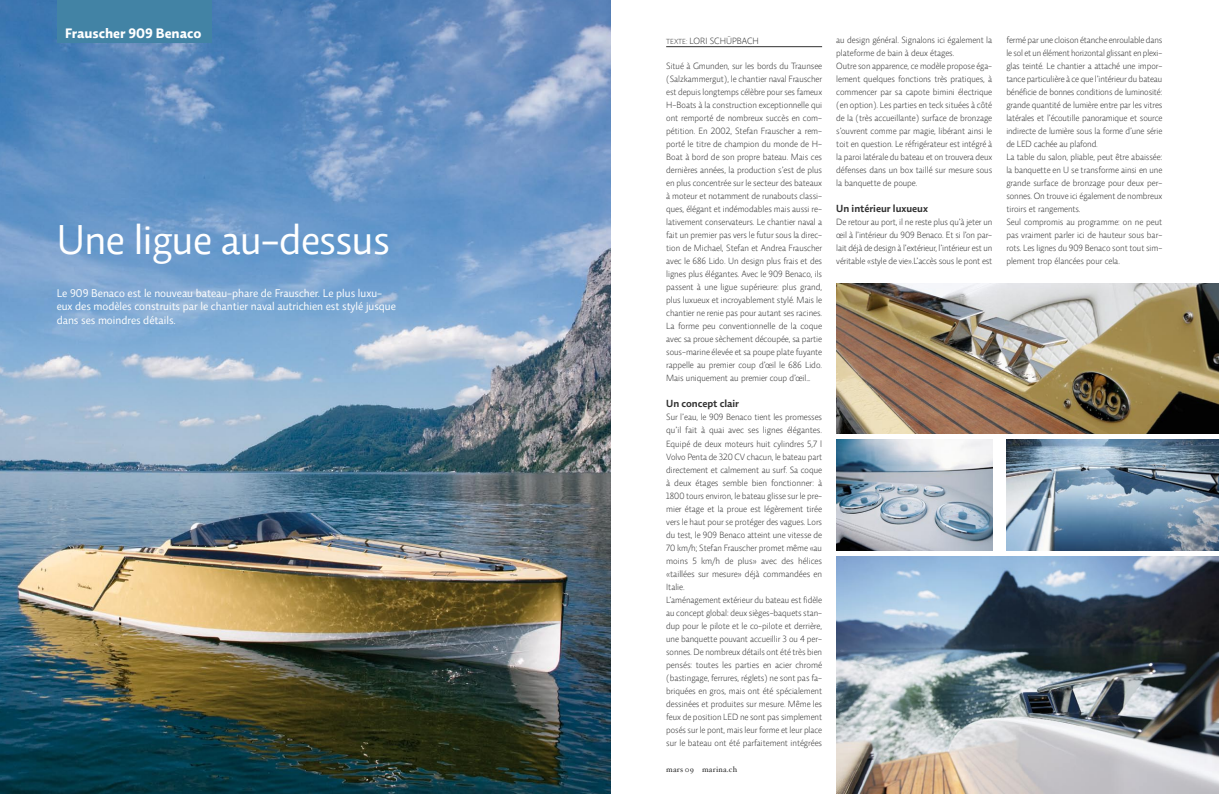
<style>
.page{position:relative;width:1219px;height:794px;background:#fff}
.page>*{position:absolute;margin:0;border:0;box-sizing:border-box;transform-origin:0 0}
.t1{font:42.5px "Relato Sans OT";letter-spacing:-.01em;color:#fff}
.t2{font:700 14px "Relato Sans OT";color:#fff}
.t3{font:11.5px/13.5px "Relato Sans OT";color:#fff}
.t4{font:600 10.5px "Relato Sans OT";color:#313131}
.t5{font:300 9.2px/13px "Relato Sans OT";color:#313131}
.t6{font:8px "Hoefler Text";letter-spacing:.025em;color:#313131}
.s1{font-size:7.5px}
</style>
<div class="page">
<img style="left:0;top:0;width:610px;height:794px">
<img style="left:836px;top:556px;width:383px;height:238px">
<img style="left:836px;top:283px;width:383px;height:150px">
<img style="left:836px;top:439px;width:156px;height:111px">
<img style="left:1006px;top:439px;width:213px;height:111px">
<div style="left:57px;top:0;width:155px;height:43px;background:#4283a5"></div>
<hr style="left:666px;top:46px;width:156px;height:1px;background:#313131">
<h2 class="t2" style="left:65px;top:24px;width:138px">Frauscher 909 Benaco</h2>
<h1 class="t1" style="left:57px;top:214px;width:335px">Une ligue au-dessus</h1>
<p class="t3" style="left:57px;top:286px;width:341px">Le 909 Benaco est le nouveau bateau-phare de Frauscher. Le plus luxu&shy;eux des modèles construits par le chantier naval autrichien est stylé jusque dans ses moindres détails.</p>
<p class="t5" style="left:666px;top:34px;width:94px"><span class="s1">texte:</span> Lori Schüpbach</p>
<p class="t5" style="left:666px;top:60px;width:157px;text-align:justify">Situé à Gmunden, sur les bords du Traunsee (Salzkammergut), le chantier naval Frauscher est depuis longtemps célèbre pour ses fameux H-Boats à la construction exceptionnelle qui ont remporté de nombreux succès en com&shy;pétition. En 2002, Stefan Frauscher a rem&shy;porté le titre de champion du monde de H-Boat à bord de son propre bateau. Mais ces dernières années, la production s’est de plus en plus concentrée sur le secteur des bateaux à moteur et notamment de runabouts classi&shy;ques, élégant et indémodables mais aussi re&shy;lativement conservateurs. Le chantier naval a fait un premier pas vers le futur sous la direc&shy;tion de Michael, Stefan et Andrea Frauscher avec le 686 Lido. Un design plus frais et des lignes plus élégantes. Avec le 909 Benaco, ils passent à une ligue supérieure: plus grand, plus luxueux et incroyablement stylé. Mais le chantier ne renie pas pour autant ses racines.<br>La forme peu conventionnelle de la coque avec sa proue sèchement découpée, sa partie sous-marine élevée et sa poupe plate fuyante rappelle au premier coup d’œil le 686 Lido.<br>Mais uniquement au premier coup d’œil…</p>
<p class="t4" style="left:666px;top:397px;width:74px">Un concept clair</p>
<p class="t5" style="left:666px;top:411px;width:157px">Sur l’eau, le 909 Benaco tient les promesses qu’il fait à quai avec ses lignes élégantes.<br>Equipé de deux moteurs huit cylindres 5,7 l Volvo Penta de 320 CV chacun, le bateau part directement et calmement au surf. Sa coque à deux étages semble bien fonctionner: à 1800 tours environ, le bateau glisse sur le pre&shy;mier étage et la proue est légèrement tirée vers le haut pour se protéger des vagues. Lors du test, le 909 Benaco atteint une vitesse de 70 km/h; Stefan Frauscher promet même «au moins 5 km/h de plus» avec des hélices «taillées sur mesure» déjà commandées en Italie.<br>L’aménagement extérieur du bateau est fidèle au concept global: deux sièges-baquets stan&shy;dup pour le pilote et le co-pilote et derrière, une banquette pouvant accueillir 3 ou 4 per&shy;sonnes. De nombreux détails ont été très bien pensés: toutes les parties en acier chromé (bastingage, ferrures, réglets) ne sont pas fa&shy;briquées en gros, mais ont été spécialement dessinées et produites sur mesure. Même les feux de position LED ne sont pas simplement posés sur le pont, mais leur forme et leur place sur le bateau ont été parfaitement intégrées</p>
<p class="t6" style="left:666px;top:764px;width:72px">mars 09 marina.ch</p>
<p class="t5" style="left:836px;top:34px;width:157px">au design général. Signalons ici également la plateforme de bain à deux étages.<br>Outre son apparence, ce modèle propose éga&shy;lement quelques fonctions très pratiques, à commencer par sa capote bimini électrique (en option). Les parties en teck situées à côté de la (très accueillante) surface de bronzage s’ouvrent comme par magie, libérant ainsi le toit en question. Le réfrigérateur est intégré à la paroi latérale du bateau et on trouvera deux défenses dans un box taillé sur mesure sous la banquette de poupe.</p>
<p class="t4" style="left:836px;top:202px;width:93px">Un intérieur luxueux</p>
<p class="t5" style="left:836px;top:216px;width:157px;text-align:justify">De retour au port, il ne reste plus qu’à jeter un œil à l’intérieur du 909 Benaco. Et si l’on par&shy;lait déjà de design à l’extérieur, l’intérieur est un véritable «style de vie».L’accès sous le pont est</p>
<p class="t5" style="left:1006px;top:34px;width:157px">fermé par une cloison étanche enroulable dans le sol et un élément horizontal glissant en plexi&shy;glas teinté. Le chantier a attaché une impor&shy;tance particulière à ce que l’intérieur du bateau bénéficie de bonnes conditions de luminosité: grande quantité de lumière entre par les vitres latérales et l’écoutille panoramique et source indirecte de lumière sous la forme d’une série de LED cachée au plafond.<br>La table du salon, pliable, peut être abaissée: la banquette en U se transforme ainsi en une grande surface de bronzage pour deux per&shy;sonnes. On trouve ici également de nombreux tiroirs et rangements.<br>Seul compromis au programme: on ne peut pas vraiment parler ici de hauteur sous bar&shy;rots. Les lignes du 909 Benaco sont tout sim&shy;plement trop élancées pour cela.</p>
</div>
